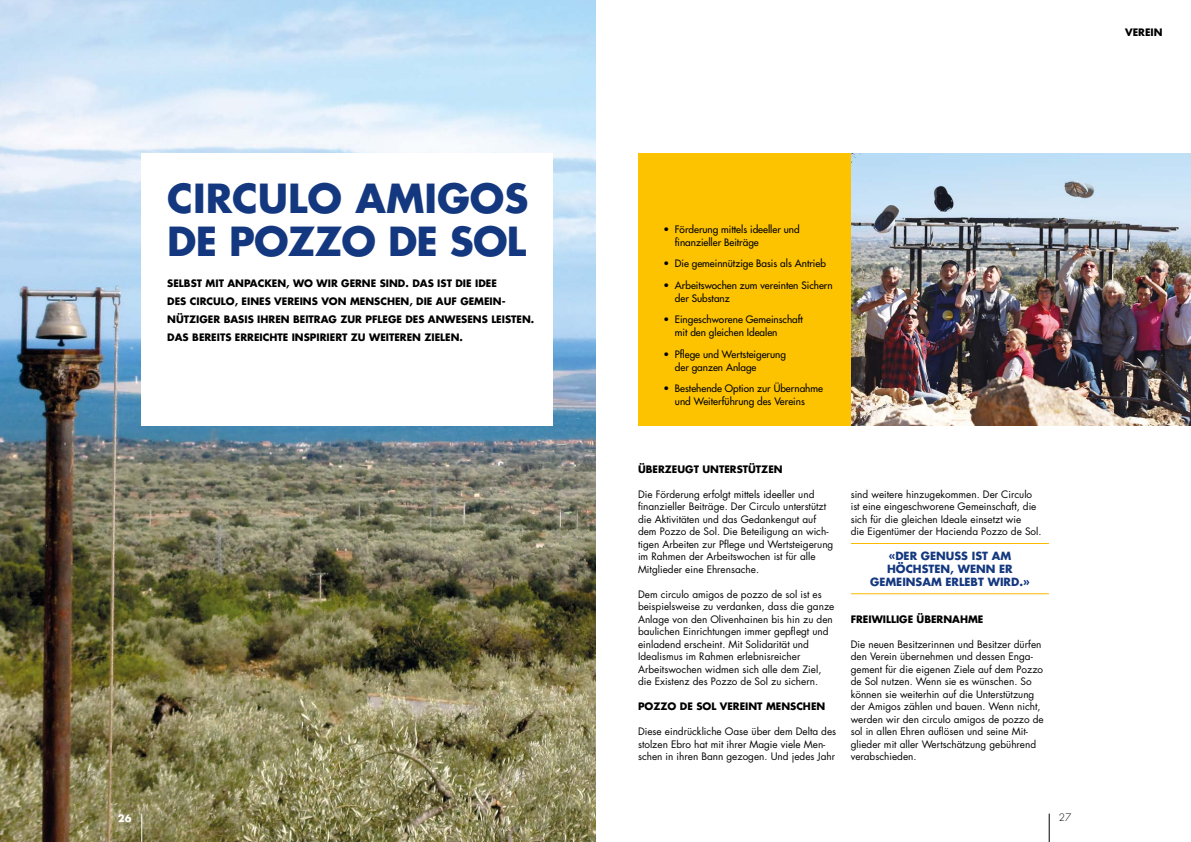
<style>
.page{position:relative;width:1191px;height:842px;background:#fff}
.page>*{position:absolute;margin:0;border:0;box-sizing:border-box;transform-origin:0 0}
.t1{font:700 39px/43px "Futura";color:#14387f}
.t2{font:700 11px/13px "Futura";color:#14387f;text-align:center}
.t3{font:10px/12.5px "Futura";color:#000}
.t4{font:10px/13px "Futura";color:#000}
.t5{font:700 10px/18px "Futura";color:#000}
.t6{font:700 10px "Futura";color:#fff}
.t7{font:300 10px "Futura";color:#000}
</style>
<div class="page">
<img style="left:0;top:0;width:595px;height:842px">
<svg style="left:1048px;top:814px;width:1px;height:28px"></svg>
<svg style="left:141px;top:814px;width:1px;height:28px"></svg>
<div style="left:142px;top:153px;width:411px;height:272px;background:#fff"></div>
<img style="left:850px;top:153px;width:341px;height:272px">
<hr style="left:851px;top:543px;width:198px;height:1px;background:#fbba00">
<hr style="left:851px;top:593px;width:198px;height:1px;background:#fbba00">
<div style="left:638px;top:153px;width:212px;height:272px;background:#fdc300"></div>
<p class="t5" style="left:1125px;top:23px;width:39px">VEREIN</p>
<h1 class="t1" style="left:167px;top:176px;width:363px">CIRCULO AMIGOS<br>DE POZZO DE SOL</h1>
<p class="t5" style="left:167px;top:274px;width:368px">SELBST MIT ANPACKEN, WO WIR GERNE SIND. DAS IST DIE IDEE<br>DES CIRCULO, EINES VEREINS VON MENSCHEN, DIE AUF GEMEIN-NÜTZIGER BASIS IHREN BEITRAG ZUR PFLEGE DES ANWESENS LEISTEN.<br>DAS BEREITS ERREICHTE INSPIRIERT ZU WEITEREN ZIELEN.</p>
<p class="t4" style="left:675px;top:223px;width:126px;text-indent:-11px">• Förderung mittels ideeller und finanzieller Beiträge</p>
<p class="t4" style="left:663px;top:257px;width:164px">• Die gemeinnützige Basis als Antrieb</p>
<p class="t4" style="left:675px;top:279px;width:159px;text-indent:-11px">• Arbeitswochen zum vereinten Sichern der Substanz</p>
<p class="t4" style="left:675px;top:313px;width:130px;text-indent:-11px">• Eingeschworene Gemeinschaft mit den gleichen Idealen</p>
<p class="t4" style="left:675px;top:348px;width:113px;text-indent:-11px">• Pflege und Wertsteigerung der ganzen Anlage</p>
<p class="t4" style="left:675px;top:382px;width:150px;text-indent:-11px">• Bestehende Option zur Übernahme und Weiterführung des Vereins</p>
<p class="t5" style="left:638px;top:460px;width:146px">ÜBERZEUGT UNTERSTÜTZEN</p>
<p class="t3" style="left:638px;top:488px;width:197px">Die Förderung erfolgt mittels ideeller und finanzieller Beiträge. Der Circulo unterstützt die Aktivitäten und das Gedankengut auf dem Pozzo de Sol. Die Beteiligung an wich&shy;tigen Arbeiten zur Pflege und Wertsteigerung im Rahmen der Arbeitswochen ist für alle Mitglieder eine Ehrensache.</p>
<p class="t3" style="left:638px;top:588px;width:198px">Dem circulo amigos de pozzo de sol ist es beispielsweise zu verdanken, dass die ganze Anlage von den Olivenhainen bis hin zu den baulichen Einrichtungen immer gepflegt und einladend erscheint. Mit Solidarität und Idealismus im Rahmen erlebnisreicher Arbeitswochen widmen sich alle dem Ziel, die Existenz des Pozzo de Sol zu sichern.</p>
<p class="t5" style="left:638px;top:697px;width:189px">POZZO DE SOL VEREINT MENSCHEN</p>
<p class="t3" style="left:638px;top:726px;width:200px">Diese eindrückliche Oase über dem Delta des stolzen Ebro hat mit ihrer Magie viele Men&shy;schen in ihren Bann gezogen. Und jedes Jahr</p>
<p class="t3" style="left:850px;top:488px;width:192px">sind weitere hinzugekommen. Der Circulo ist eine eingeschworene Gemeinschaft, die sich für die gleichen Ideale einsetzt wie<br>die Eigentümer der Hacienda Pozzo de Sol.</p>
<p class="t2" style="left:870px;top:549px;width:161px">«DER GENUSS IST AM<br>HÖCHSTEN, WENN ER<br>GEMEINSAM ERLEBT WIRD.»</p>
<p class="t5" style="left:850px;top:610px;width:134px">FREIWILLIGE ÜBERNAHME</p>
<p class="t3" style="left:850px;top:638px;width:195px">Die neuen Besitzerinnen und Besitzer dürfen den Verein übernehmen und dessen Enga&shy;gement für die eigenen Ziele auf dem Pozzo de Sol nutzen. Wenn sie es wünschen. So können sie weiterhin auf die Unterstützung der Amigos zählen und bauen. Wenn nicht, werden wir den circulo amigos de pozzo de sol in allen Ehren auflösen und seine Mit&shy;glieder mit aller Wertschätzung gebührend verabschieden.</p>
<p class="t6" style="left:118px;top:811px;width:15px">26</p>
<p class="t7" style="left:1059px;top:811px;width:14px">27</p>
</div>
